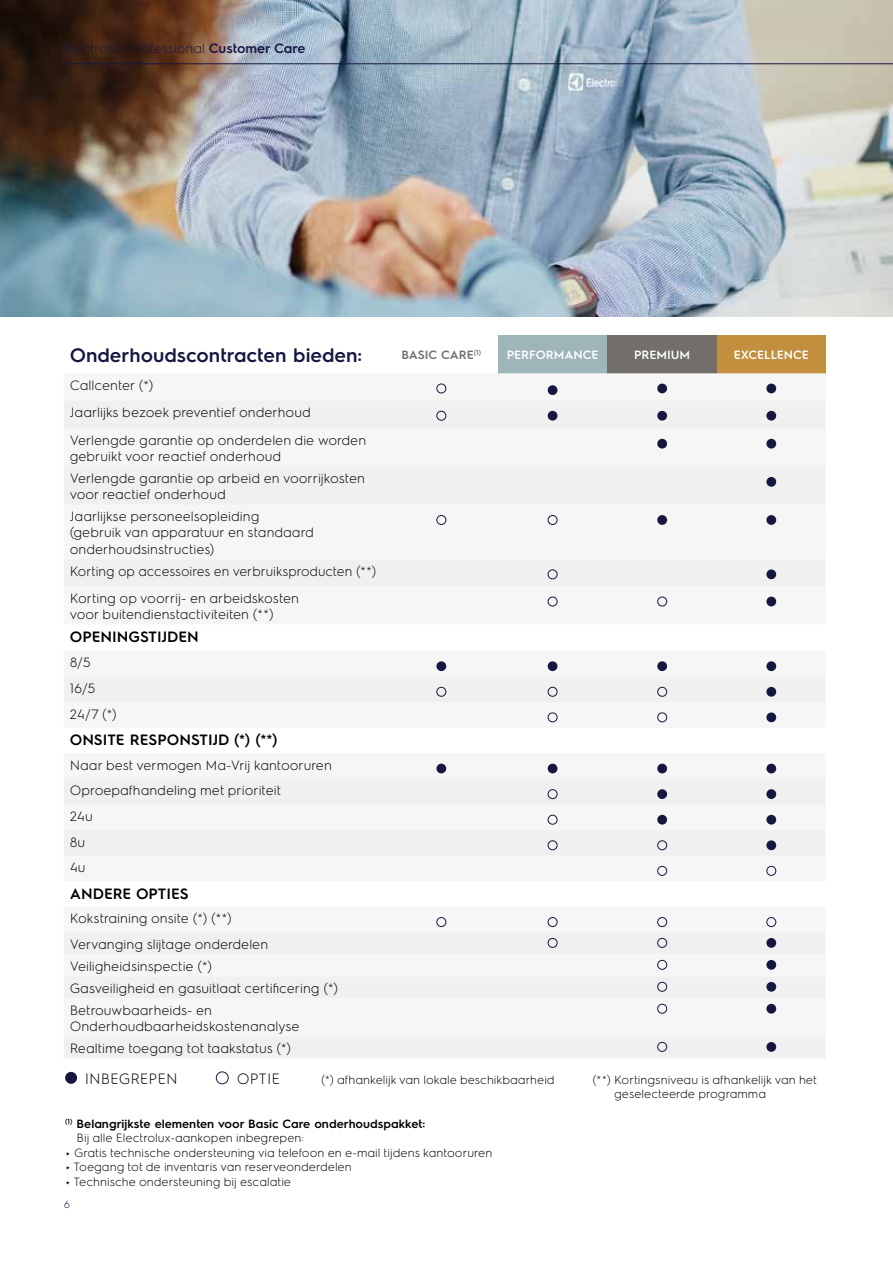
<style>
.page{position:relative;width:893px;height:1263px;background:#fff}
.page>*{position:absolute;margin:0;border:0;box-sizing:border-box;transform-origin:0 0}
.t1{font:600 19.5px "Electrolux Sans";color:#161740}
.t2{font:600 15px "Electrolux Sans";color:#000}
.t3{font:300 15px "Electrolux Sans";color:#000}
.t4{font:300 13.5px/25.7px "Electrolux Sans";color:#000}
.t5{font:300 13.5px "Electrolux Sans";color:#161740}
.t6{font:300 12px/14.4px "Electrolux Sans";color:#000}
.t7{font:600 12px "Electrolux Sans";color:#000}
.t8{font:600 12px "Electrolux Sans";color:#fff}
.t9{font:600 12px "Electrolux Sans";color:#6c6d70}
.t10{font:300 10.5px "Electrolux Sans";color:#161740}
.s1{font-weight:600}
</style>
<div class="page">
<img style="left:0;top:0;width:893px;height:316px">
<div style="left:498px;top:335px;width:109px;height:38px;background:#9eb5ba"></div>
<div style="left:607px;top:335px;width:110px;height:38px;background:#716e6b"></div>
<div style="left:717px;top:335px;width:109px;height:38px;background:#c28f3e"></div>
<svg style="left:64px;top:401px;width:761px;height:373px;fill:#f6f6f6"></svg>
<svg style="left:64px;top:779px;width:761px;height:279px;fill:#f6f6f6"></svg>
<div style="left:64px;top:998px;width:761px;height:38px;background:#f6f6f6"></div>
<div style="left:436px;top:384px;width:10px;height:9px;border:1px solid #161740;border-radius:50%"></div>
<div style="left:548px;top:385px;width:9px;height:10px;background:#161740;border-radius:50%"></div>
<div style="left:657px;top:384px;width:10px;height:9px;background:#161740;border-radius:50%"></div>
<div style="left:766px;top:384px;width:10px;height:9px;background:#161740;border-radius:50%"></div>
<div style="left:436px;top:411px;width:10px;height:10px;border:1px solid #161740;border-radius:50%"></div>
<div style="left:548px;top:411px;width:9px;height:10px;background:#161740;border-radius:50%"></div>
<div style="left:657px;top:411px;width:10px;height:10px;background:#161740;border-radius:50%"></div>
<div style="left:766px;top:411px;width:10px;height:10px;background:#161740;border-radius:50%"></div>
<div style="left:657px;top:439px;width:10px;height:10px;background:#161740;border-radius:50%"></div>
<div style="left:766px;top:439px;width:10px;height:10px;background:#161740;border-radius:50%"></div>
<div style="left:766px;top:477px;width:10px;height:10px;background:#161740;border-radius:50%"></div>
<div style="left:436px;top:515px;width:10px;height:10px;border:1px solid #161740;border-radius:50%"></div>
<div style="left:548px;top:515px;width:9px;height:10px;border:1px solid #161740;border-radius:50%"></div>
<div style="left:657px;top:515px;width:10px;height:10px;background:#161740;border-radius:50%"></div>
<div style="left:766px;top:515px;width:10px;height:10px;background:#161740;border-radius:50%"></div>
<div style="left:548px;top:569px;width:9px;height:10px;border:1px solid #161740;border-radius:50%"></div>
<div style="left:766px;top:569px;width:10px;height:10px;background:#161740;border-radius:50%"></div>
<div style="left:548px;top:597px;width:9px;height:9px;border:1px solid #161740;border-radius:50%"></div>
<div style="left:657px;top:597px;width:10px;height:9px;border:1px solid #161740;border-radius:50%"></div>
<div style="left:766px;top:597px;width:10px;height:9px;background:#161740;border-radius:50%"></div>
<div style="left:436px;top:661px;width:10px;height:10px;background:#161740;border-radius:50%"></div>
<div style="left:548px;top:661px;width:9px;height:10px;background:#161740;border-radius:50%"></div>
<div style="left:657px;top:661px;width:10px;height:10px;background:#161740;border-radius:50%"></div>
<div style="left:766px;top:661px;width:10px;height:10px;background:#161740;border-radius:50%"></div>
<div style="left:436px;top:687px;width:10px;height:10px;border:1px solid #161740;border-radius:50%"></div>
<div style="left:548px;top:687px;width:9px;height:10px;border:1px solid #161740;border-radius:50%"></div>
<div style="left:657px;top:687px;width:10px;height:10px;border:1px solid #161740;border-radius:50%"></div>
<div style="left:766px;top:687px;width:10px;height:10px;background:#161740;border-radius:50%"></div>
<div style="left:548px;top:712px;width:9px;height:10px;border:1px solid #161740;border-radius:50%"></div>
<div style="left:657px;top:712px;width:10px;height:10px;border:1px solid #161740;border-radius:50%"></div>
<div style="left:766px;top:712px;width:10px;height:10px;background:#161740;border-radius:50%"></div>
<div style="left:436px;top:764px;width:10px;height:9px;background:#161740;border-radius:50%"></div>
<div style="left:548px;top:764px;width:9px;height:9px;background:#161740;border-radius:50%"></div>
<div style="left:657px;top:764px;width:10px;height:9px;background:#161740;border-radius:50%"></div>
<div style="left:766px;top:764px;width:10px;height:9px;background:#161740;border-radius:50%"></div>
<div style="left:548px;top:789px;width:9px;height:10px;border:1px solid #161740;border-radius:50%"></div>
<div style="left:657px;top:789px;width:10px;height:10px;background:#161740;border-radius:50%"></div>
<div style="left:766px;top:789px;width:10px;height:10px;background:#161740;border-radius:50%"></div>
<div style="left:548px;top:815px;width:9px;height:10px;border:1px solid #161740;border-radius:50%"></div>
<div style="left:657px;top:815px;width:10px;height:10px;background:#161740;border-radius:50%"></div>
<div style="left:766px;top:815px;width:10px;height:10px;background:#161740;border-radius:50%"></div>
<div style="left:548px;top:840px;width:9px;height:10px;border:1px solid #161740;border-radius:50%"></div>
<div style="left:657px;top:840px;width:10px;height:10px;border:1px solid #161740;border-radius:50%"></div>
<div style="left:766px;top:840px;width:10px;height:10px;background:#161740;border-radius:50%"></div>
<div style="left:657px;top:866px;width:10px;height:10px;border:1px solid #161740;border-radius:50%"></div>
<div style="left:766px;top:866px;width:10px;height:10px;border:1px solid #161740;border-radius:50%"></div>
<div style="left:436px;top:917px;width:10px;height:10px;border:1px solid #161740;border-radius:50%"></div>
<div style="left:548px;top:917px;width:9px;height:10px;border:1px solid #161740;border-radius:50%"></div>
<div style="left:657px;top:917px;width:10px;height:10px;border:1px solid #161740;border-radius:50%"></div>
<div style="left:766px;top:917px;width:10px;height:10px;border:1px solid #161740;border-radius:50%"></div>
<div style="left:548px;top:938px;width:9px;height:10px;border:1px solid #161740;border-radius:50%"></div>
<div style="left:657px;top:938px;width:10px;height:10px;border:1px solid #161740;border-radius:50%"></div>
<div style="left:766px;top:938px;width:10px;height:10px;background:#161740;border-radius:50%"></div>
<div style="left:657px;top:960px;width:10px;height:10px;border:1px solid #161740;border-radius:50%"></div>
<div style="left:766px;top:960px;width:10px;height:10px;background:#161740;border-radius:50%"></div>
<div style="left:657px;top:982px;width:10px;height:10px;border:1px solid #161740;border-radius:50%"></div>
<div style="left:766px;top:982px;width:10px;height:10px;background:#161740;border-radius:50%"></div>
<div style="left:657px;top:1004px;width:10px;height:10px;border:1px solid #161740;border-radius:50%"></div>
<div style="left:766px;top:1004px;width:10px;height:10px;background:#161740;border-radius:50%"></div>
<div style="left:657px;top:1042px;width:10px;height:10px;border:1px solid #161740;border-radius:50%"></div>
<div style="left:766px;top:1042px;width:10px;height:10px;background:#161740;border-radius:50%"></div>
<div style="left:65px;top:1072px;width:12px;height:12px;background:#161740;border-radius:50%"></div>
<div style="left:216px;top:1071px;width:13px;height:13px;border:1px solid #161740;border-radius:50%"></div>
<hr style="left:64px;top:63px;width:829px;height:1px;background:#161740">
<p class="t5" style="left:64px;top:40px;width:243px">Electrolux Professional <span class="s1">Customer Care</span></p>
<h1 class="t1" style="left:70px;top:341px;width:294px">Onderhoudscontracten bieden:</h1>
<p class="t9" style="left:402px;top:346px;width:81px">BASIC CARE<sup>(1)</sup></p>
<p class="t8" style="left:507px;top:346px;width:93px">PERFORMANCE</p>
<p class="t8" style="left:634px;top:346px;width:58px">PREMIUM</p>
<p class="t8" style="left:734px;top:346px;width:77px">EXCELLENCE</p>
<p class="t4" style="left:70px;top:370px;width:298px;line-height:27.6px">Callcenter (*)<br>Jaarlijks bezoek preventief onderhoud<br>Verlengde garantie op onderdelen die worden</p>
<p class="t4" style="left:70px;top:445px;width:297px;line-height:21.9px">gebruikt voor reactief onderhoud<br>Verlengde garantie op arbeid en voorrijkosten</p>
<p class="t4" style="left:70px;top:483px;width:191px;line-height:21.9px">voor reactief onderhoud<br>Jaarlijkse personeelsopleiding</p>
<p class="t4" style="left:70px;top:524px;width:246px;line-height:16.2px">(gebruik van apparatuur en standaard onderhoudsinstructies)</p>
<p class="t4" style="left:70px;top:556px;width:308px;line-height:27.2px">Korting op accessoires en verbruiksproducten (**)<br>Korting op voorrij- en arbeidskosten</p>
<p class="t4" style="left:70px;top:601px;width:205px">voor buitendienstactiviteiten (**)</p>
<p class="t2" style="left:70px;top:626px;width:131px">OPENINGSTIJDEN</p>
<p class="t4" style="left:70px;top:649px;width:49px">8/5<br>16/5<br>24/7 (*)</p>
<p class="t2" style="left:70px;top:730px;width:209px">ONSITE RESPONSTIJD (*) (**)</p>
<p class="t4" style="left:70px;top:751px;width:264px">Naar best vermogen Ma-Vrij kantooruren<br>Oproepafhandeling met prioriteit<br>24u<br>8u<br>4u</p>
<p class="t2" style="left:70px;top:883px;width:120px">ANDERE OPTIES</p>
<p class="t4" style="left:70px;top:905px;width:200px">Kokstraining onsite (*) (**)<br>Vervanging slijtage onderdelen</p>
<p class="t4" style="left:70px;top:954px;width:270px;line-height:21.9px">Veiligheidsinspectie (*)<br>Gasveiligheid en gasuitlaat certificering (*)<br>Betrouwbaarheids- en</p>
<p class="t4" style="left:70px;top:1014px;width:231px;line-height:21.9px">Onderhoudbaarheidskostenanalyse<br>Realtime toegang tot taakstatus (*)</p>
<p class="t3" style="left:85px;top:1068px;width:95px">INBEGREPEN</p>
<p class="t3" style="left:237px;top:1068px;width:45px">OPTIE</p>
<p class="t6" style="left:321px;top:1071px;width:235px">(*) afhankelijk van lokale beschikbaarheid</p>
<p class="t6" style="left:614px;top:1072px;width:204px;text-indent:-22px">(**) Kortingsniveau is afhankelijk van het geselecteerde programma</p>
<p class="t7" style="left:65px;top:1115px;width:361px"><sup>(1)</sup> Belangrijkste elementen voor Basic Care onderhoudspakket:</p>
<p class="t6" style="left:77px;top:1130px;width:229px">Bij alle Electrolux-aankopen inbegrepen:</p>
<p class="t6" style="left:65px;top:1145px;width:429px">► Gratis technische ondersteuning via telefoon en e-mail tijdens kantooruren</p>
<p class="t6" style="left:65px;top:1159px;width:288px">► Toegang tot de inventaris van reserveonderdelen</p>
<p class="t6" style="left:65px;top:1173px;width:227px">► Technische ondersteuning bij escalatie</p>
<p class="t10" style="left:64px;top:1197px;width:8px">6</p>
</div>
